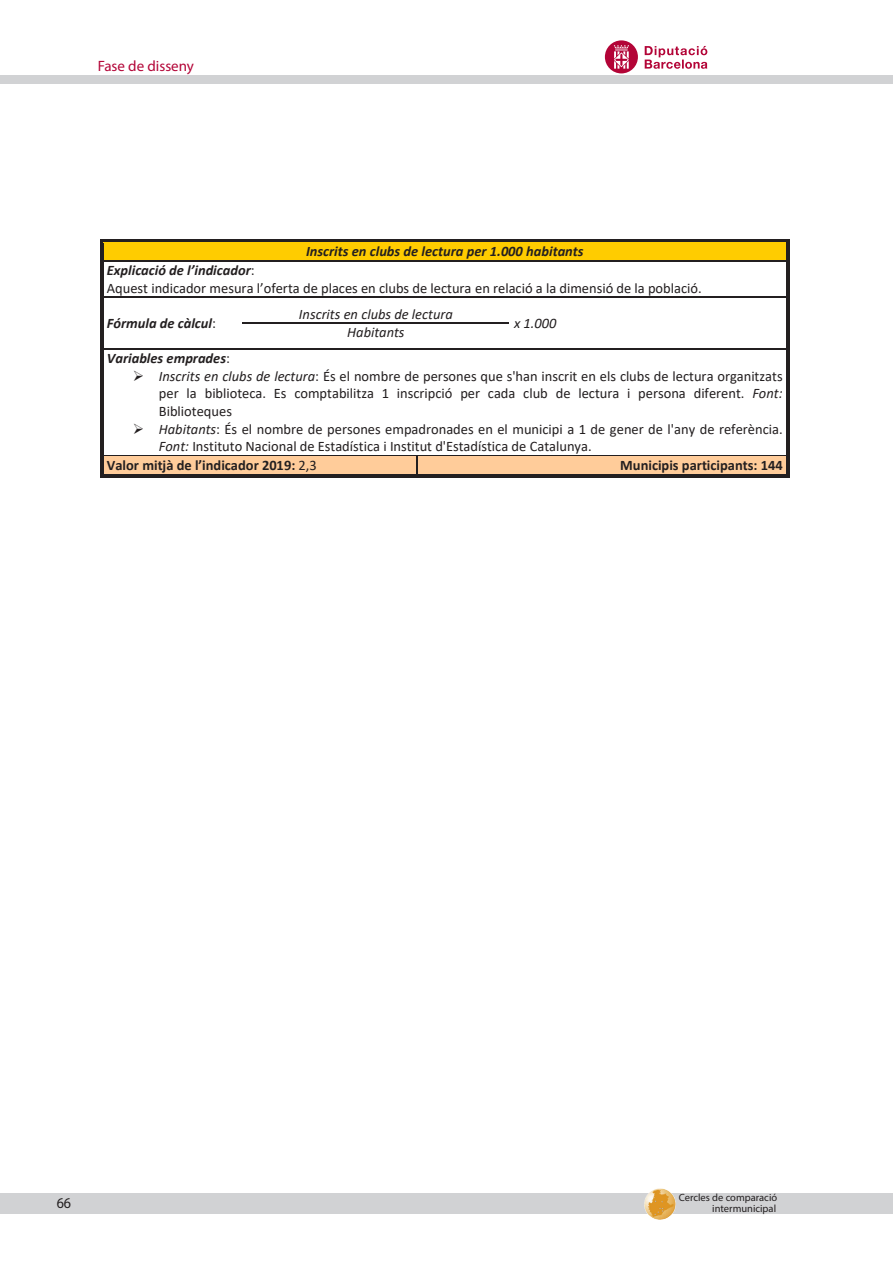
<style>
.page{position:relative;width:893px;height:1263px;background:#fff}
.page>*{position:absolute;margin:0;border:0;box-sizing:border-box;transform-origin:0 0}
.t1{font:15px "Myriad Pro";color:#b30437}
.t2{font:15px "Myriad Pro";color:#231f20;scale:.94 1}
.t3{font:14.55px/17.7px "Calibri";color:#231f20}
.t4{font:italic 700 14.55px "Calibri";color:#231f20}
.t5{font:700 14.55px "Calibri";color:#231f20}
.t6{font:italic 14.55px "Calibri";color:#231f20}
.t7{font:10.5px "Myriad Pro";color:#231f20}
.s1{font-weight:700;font-style:italic}
.s2{font-weight:400;font-style:normal}
.s3{font-style:italic}
.s4{font-weight:400}
</style>
<div class="page">
<div style="left:0;top:1193px;width:893px;height:21px;background:#d1d2d4"></div>
<div style="left:0;top:75px;width:893px;height:8px;background:#d1d2d4"></div>
<img style="left:644px;top:1188px;width:32px;height:32px">
<svg style="left:645px;top:46px;width:62px;height:23px"></svg>
<svg style="left:605px;top:40px;width:33px;height:33px"></svg>
<div style="left:107px;top:243px;width:676px;height:17px;background:#fc0"></div>
<hr style="left:103px;top:240px;width:683px;height:1px;background:#231f20">
<hr style="left:103px;top:242px;width:683px;height:1px;background:#231f20">
<hr style="left:103px;top:243px;width:683px;height:1px;background:#fc0">
<svg style="left:100px;top:240px;width:3px;height:22px"></svg>
<hr style="left:103px;top:260px;width:683px;height:1px;background:#231f20">
<svg style="left:786px;top:240px;width:3px;height:22px"></svg>
<hr style="left:102px;top:262px;width:1px;height:35px;background:#231f20">
<hr style="left:100px;top:262px;width:1px;height:35px;background:#231f20">
<hr style="left:788px;top:262px;width:1px;height:35px;background:#231f20">
<hr style="left:786px;top:262px;width:1px;height:35px;background:#231f20">
<hr style="left:103px;top:297px;width:683px;height:1px;background:#231f20">
<hr style="left:243px;top:322px;width:266px;height:2px;background:#231f20">
<svg style="left:100px;top:297px;width:3px;height:52px"></svg>
<hr style="left:103px;top:348px;width:683px;height:1px;background:#231f20">
<svg style="left:786px;top:297px;width:3px;height:52px"></svg>
<hr style="left:102px;top:349px;width:1px;height:106px;background:#231f20">
<hr style="left:100px;top:349px;width:1px;height:106px;background:#231f20">
<hr style="left:788px;top:349px;width:1px;height:106px;background:#231f20">
<hr style="left:786px;top:349px;width:1px;height:106px;background:#231f20">
<div style="left:103px;top:456px;width:313px;height:18px;background:#ffcc9a"></div>
<div style="left:422px;top:456px;width:361px;height:18px;background:#ffcc9a"></div>
<hr style="left:103px;top:455px;width:313px;height:1px;background:#231f20">
<hr style="left:417px;top:455px;width:369px;height:1px;background:#231f20">
<hr style="left:417px;top:456px;width:369px;height:1px;background:#ffcc9a">
<svg style="left:100px;top:455px;width:3px;height:22px"></svg>
<hr style="left:103px;top:476px;width:313px;height:1px;background:#231f20">
<hr style="left:103px;top:474px;width:313px;height:1px;background:#231f20">
<svg style="left:416px;top:455px;width:3px;height:20px"></svg>
<hr style="left:416px;top:476px;width:370px;height:1px;background:#231f20">
<hr style="left:419px;top:474px;width:367px;height:1px;background:#231f20">
<svg style="left:786px;top:455px;width:3px;height:22px"></svg>
<p class="t1" style="left:98px;top:57px;width:98px">Fase de disseny</p>
<p class="t4" style="left:306px;top:241px;width:279px">Inscrits en clubs de lectura per 1.000 habitants</p>
<p class="t3" style="left:107px;top:261px;width:596px"><span class="s1">Explicació de l’indicador</span>:<br>Aquest indicador mesura l’oferta de places en clubs de lectura en relació a la dimensió de la població.</p>
<p class="t4" style="left:107px;top:313px;width:111px">Fórmula de càlcul<span class="s2">:</span></p>
<p class="t6" style="left:299px;top:304px;width:155px">Inscrits en clubs de lectura</p>
<p class="t6" style="left:514px;top:313px;width:44px">x 1.000</p>
<p class="t6" style="left:347px;top:322px;width:59px">Habitants</p>
<p class="t4" style="left:107px;top:348px;width:125px">Variables emprades<span class="s2">:</span></p>
<p class="t3" style="left:159px;top:367px;width:625px;text-align:justify;text-indent:-26px">➢ <span class="s3">Inscrits en clubs de lectura</span>: És el nombre de persones que s'han inscrit en els clubs de lectura organitzats per la biblioteca. Es comptabilitza 1 inscripció per cada club de lectura i persona diferent. <span class="s3">Font:<br></span>Biblioteques</p>
<p class="t3" style="left:133px;top:419px;width:651px">➢ <span class="s3">Habitants</span>: És el nombre de persones empadronades en el municipi a 1 de gener de l'any de referència.</p>
<p class="t3" style="left:159px;top:437px;width:434px"><span class="s3">Font:</span> Instituto Nacional de Estadística i Institut d'Estadística de Catalunya.</p>
<p class="t5" style="left:107px;top:455px;width:211px">Valor mitjà de l’indicador 2019: <span class="s4">2,3</span></p>
<p class="t5" style="left:620px;top:455px;width:164px">Municipis participants: 144</p>
<p class="t2" style="left:57px;top:1194px;width:17px">66</p>
<p class="t7" style="left:679px;top:1191px;width:100px">Cercles de comparació</p>
<p class="t7" style="left:712px;top:1202px;width:65px">intermunicipal</p>
</div>
